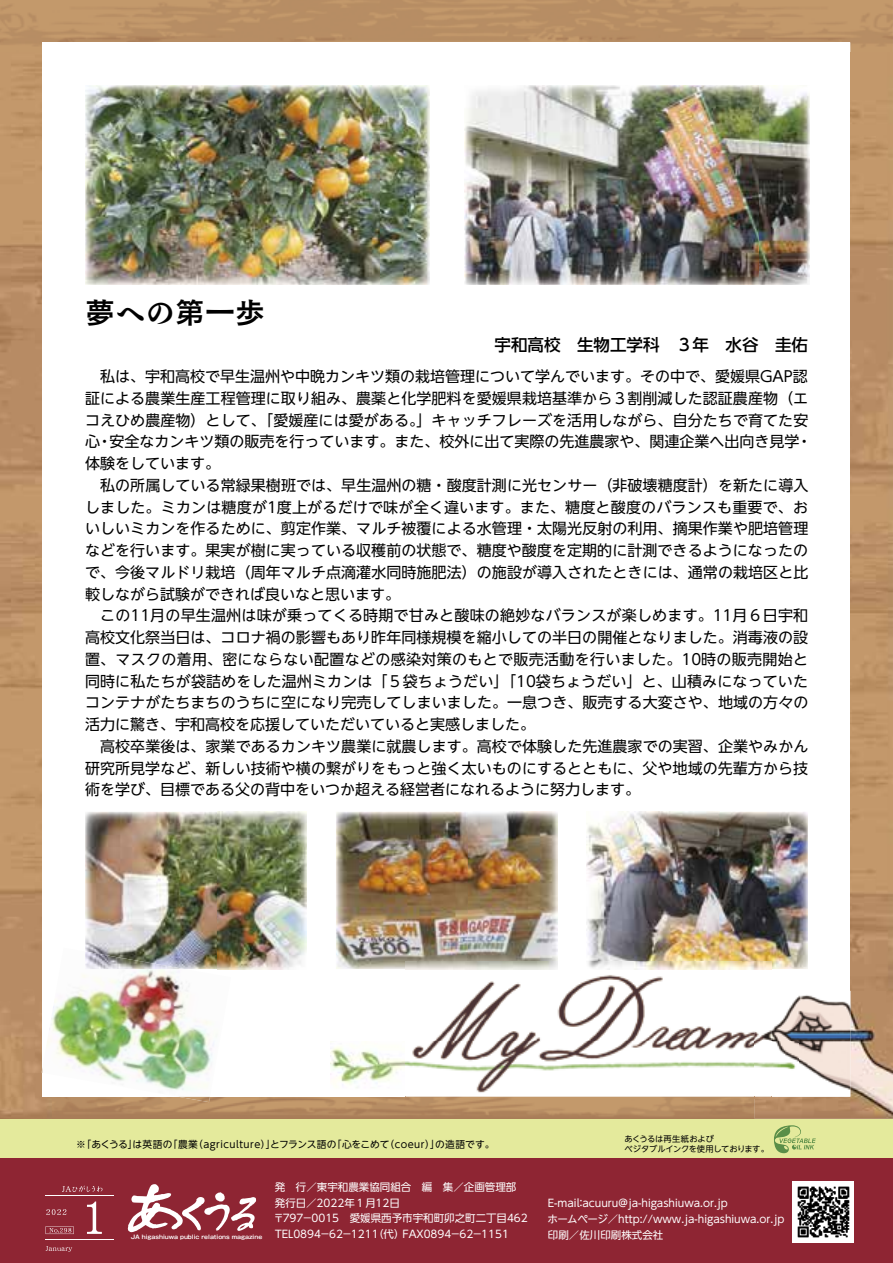
<style>
.page{position:relative;width:893px;height:1263px;background:#fff}
.page>*{position:absolute;margin:0;border:0;box-sizing:border-box;transform-origin:0 0}
.t1{font:30px "Antic Cezanne Pro DB";color:#000}
.t2{font:500 16.5px "UD Shin Go NT Pro";color:#000}
.t3{font:15px/21.8px "UD Shin Go NT Pro";letter-spacing:.005em;color:#000;text-align:right}
.t4{font:10.5px/15.8px "UD Shin Go NT Pro";color:#fff}
.t5{font:9.75px "UD Shin Go NT Pro";letter-spacing:.035em;color:#000}
.t6{font:9.75px "UD Shin Go NT Pro";letter-spacing:-.045em;color:#000}
.t7{font:8.25px "UD Shin Go NT Pro";letter-spacing:-.025em;color:#000}
.t8{font:700 5.55px "Gothic MB101 Pr 5 De";color:#fff}
</style>
<div class="page">
<img style="left:0;top:0;width:893px;height:53px">
<img style="left:0;top:53px;width:52px;height:1066px">
<img style="left:850px;top:53px;width:43px;height:938px">
<img style="left:52px;top:1097px;width:703px;height:22px">
<div style="left:0;top:1119px;width:893px;height:40px;background:#e4ea9c"></div>
<svg style="left:774px;top:1125px;width:42px;height:28px"></svg>
<div style="left:0;top:1158px;width:893px;height:105px;background:#8e2533"></div>
<div style="left:43px;top:42px;width:807px;height:1055px;background:#fff"></div>
<img style="left:330px;top:1041px;width:76px;height:47px">
<img style="left:755px;top:991px;width:138px;height:128px">
<img style="left:771px;top:991px;width:79px;height:106px">
<img style="left:42px;top:1067px;width:168px;height:35px">
<img style="left:43px;top:969px;width:188px;height:128px">
<img style="left:406px;top:1097px;width:349px;height:1px">
<img style="left:406px;top:961px;width:365px;height:136px">
<svg style="left:755px;top:1097px;width:16px;height:1px"></svg>
<svg style="left:128px;top:1184px;width:128px;height:48px"></svg>
<img style="left:793px;top:1181px;width:61px;height:62px">
<svg style="left:62px;top:1186px;width:40px;height:6px"></svg>
<hr style="left:45px;top:1195px;width:69px;height:1px;background:#fff">
<hr style="left:45px;top:1239px;width:69px;height:1px;background:#fff">
<svg style="left:46px;top:1209px;width:20px;height:6px"></svg>
<svg style="left:46px;top:1246px;width:26px;height:6px"></svg>
<svg style="left:46px;top:1226px;width:28px;height:8px"></svg>
<svg style="left:87px;top:1201px;width:15px;height:33px"></svg>
<img style="left:85px;top:812px;width:221px;height:157px">
<img style="left:85px;top:951px;width:99px;height:18px">
<img style="left:336px;top:812px;width:132px;height:157px">
<img style="left:468px;top:812px;width:89px;height:149px">
<img style="left:406px;top:961px;width:151px;height:8px">
<img style="left:587px;top:812px;width:132px;height:149px">
<img style="left:719px;top:812px;width:89px;height:157px">
<img style="left:587px;top:961px;width:184px;height:8px">
<img style="left:85px;top:85px;width:344px;height:200px">
<img style="left:465px;top:85px;width:344px;height:200px">
<h1 class="t1" style="left:85px;top:294px;width:181px">夢への第一歩</h1>
<p class="t2" style="left:495px;top:332px;width:315px">宇和高校　生物工学科　３年　水谷　圭佑</p>
<p class="t3" style="left:85px;top:365px;width:728px">　私は、宇和高校で早生温州や中晩カンキツ類の栽培管理について学んでいます。その中で、愛媛県GAP認証による農業生産工程管理に取り組み、農薬と化学肥料を愛媛県栽培基準から３割削減した認証農産物（エコえひめ農産物）として、「愛媛産には愛がある。」キャッチフレーズを活用しながら、自分たちで育てた安・</p>
<p class="t3" style="left:110px;top:430px;width:691px">安全なカンキツ類の販売を行っています。また、校外に出て実際の先進農家や、関連企業へ出向き見学</p>
<p class="t3" style="left:85px;top:430px;width:725px;text-align:left">心<br>体験をしています。<br>　私の所属している常緑果樹班では、早生温州の糖・酸度計測に光センサー（非破壊糖度計）を新たに導入しました。ミカンは糖度が1度上がるだけで味が全く違います。また、糖度と酸度のバランスも重要で、おいしいミカンを作るために、剪定作業、マルチ被覆による水管理・太陽光反射の利用、摘果作業や肥培管理などを行います。果実が樹に実っている収穫前の状態で、糖度や酸度を定期的に計測できるようになったので、今後マルドリ栽培（周年マルチ点滴灌水同時施肥法）の施設が導入されたときには、通常の栽培区と比較しながら試験ができれば良いなと思います。<br>　この11月の早生温州は味が乗ってくる時期で甘みと酸味の絶妙なバランスが楽しめます。11月６日宇和高校文化祭当日は、コロナ禍の影響もあり昨年同様規模を縮小しての半日の開催となりました。消毒液の設置、マスクの着用、密にならない配置などの感染対策のもとで販売活動を行いました。10時の販売開始と同時に私たちが袋詰めをした温州ミカンは「５袋ちょうだい」「10袋ちょうだい」と、山積みになっていたコンテナがたちまちのうちに空になり完売してしまいました。一息つき、販売する大変さや、地域の方々の活力に驚き、宇和高校を応援していただいていると実感しました。<br>　高校卒業後は、家業であるカンキツ農業に就農します。高校で体験した先進農家での実習、企業やみかん研究所見学など、新しい技術や横の繋がりをもっと強く太いものにするとともに、父や地域の先輩方から技術を学び、目標である父の背中をいつか超える経営者になれるように努力します。</p>
<p class="t3" style="left:97px;top:430px;width:16px">・</p>
<p class="t5" style="left:76px;top:1136px;width:63px">※「あくうる」</p>
<p class="t5" style="left:168px;top:1136px;width:32px">「農業</p>
<p class="t5" style="left:332px;top:1136px;width:59px">「心をこめて</p>
<p class="t5" style="left:193px;top:1136px;width:84px">（agriculture）」</p>
<p class="t5" style="left:385px;top:1136px;width:57px">（coeur）」</p>
<p class="t5" style="left:435px;top:1136px;width:61px">の造語です。</p>
<p class="t5" style="left:133px;top:1136px;width:42px">は英語の</p>
<p class="t6" style="left:270px;top:1136px;width:68px">とフランス語の</p>
<p class="t8" style="left:131px;top:1232px;width:133px">JA higashiuwa public relations magazine</p>
<p class="t4" style="left:275px;top:1178px;width:243px">発　行／東宇和農業協同組合　編　集／企画管理部</p>
<p class="t4" style="left:275px;top:1194px;width:126px">発行日／2022年１月12日</p>
<p class="t4" style="left:274px;top:1210px;width:256px">〒797－0015　愛媛県西予市宇和町卯之町二丁目462</p>
<p class="t4" style="left:424px;top:1226px;width:87px">0894－62－1151</p>
<p class="t4" style="left:373px;top:1226px;width:33px">（代）</p>
<p class="t4" style="left:293px;top:1226px;width:87px">0894－62－1211</p>
<p class="t4" style="left:273px;top:1226px;width:24px">ＴＥＬ</p>
<p class="t4" style="left:400px;top:1226px;width:27px">ＦＡＸ</p>
<p class="t7" style="left:624px;top:1132px;width:91px">あくうるは再生紙および</p>
<p class="t7" style="left:625px;top:1142px;width:146px">ベジタブルインクを使用しております。</p>
<p class="t4" style="left:554px;top:1195px;width:175px">-mail acuuru@ja-higashiuwa.or.jp</p>
<p class="t4" style="left:546px;top:1195px;width:240px">Ｅ<br>ホームページ／http://www.ja-higashiuwa.or.jp印刷／佐川印刷株式会社</p>
<p class="t4" style="left:576px;top:1195px;width:12px">：</p>
</div>
